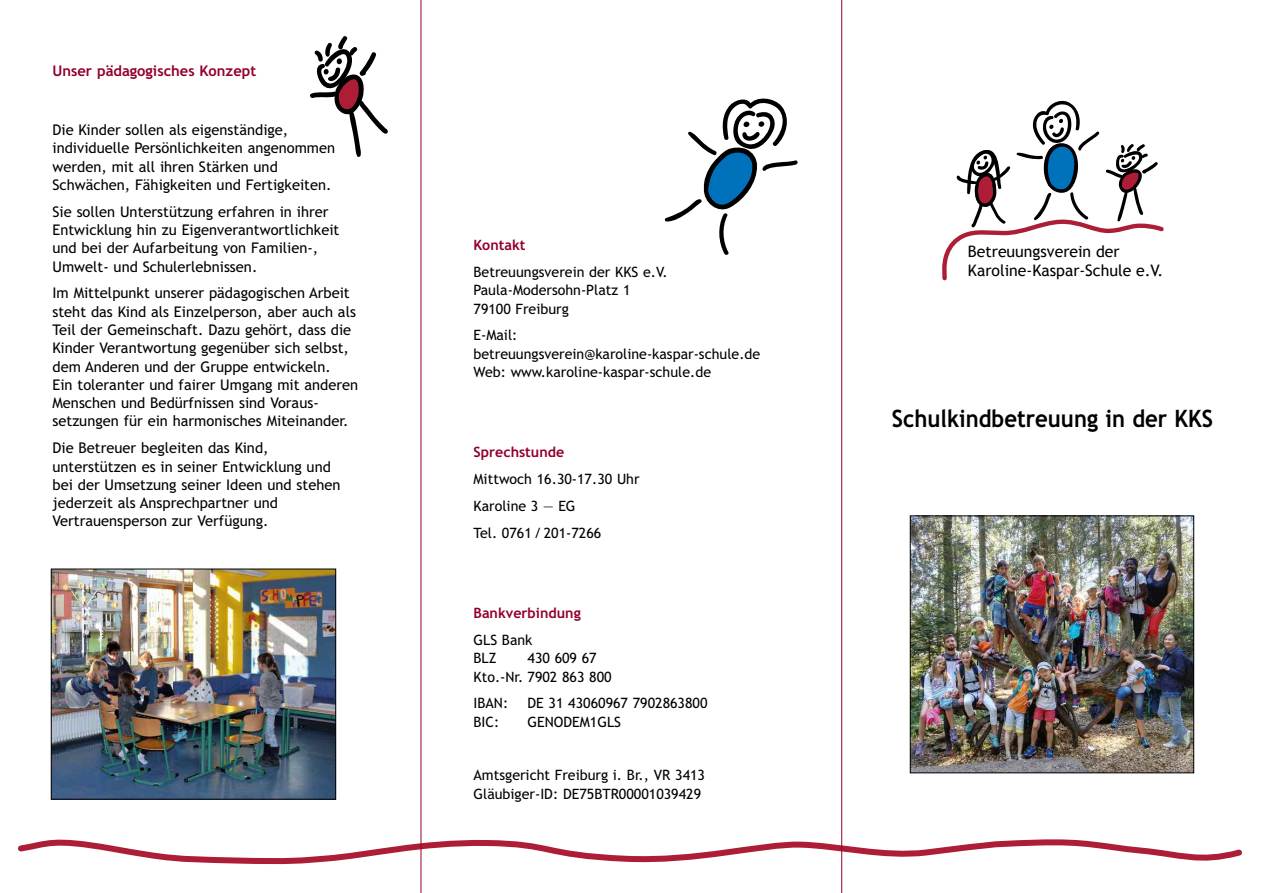
<style>
.page{position:relative;width:1263px;height:893px;background:#fff}
.page>*{position:absolute;margin:0;border:0;box-sizing:border-box;transform-origin:0 0}
.t1{font:700 24px "Trebuchet MS";color:#000;scale:.92 1}
.t2{font:15.9px/19px "Trebuchet MS";color:#000}
.t3{font:14.7px/18.3px "Trebuchet MS";color:#000}
.t4{font:700 14.7px "Trebuchet MS";color:#93002c}
.t5{font:14.25px/18.3px "Trebuchet MS";color:#000}
.t6{font:700 14.25px "Trebuchet MS";color:#93002c}
</style>
<div class="page">
<svg style="left:310px;top:0;width:111px;height:180px"></svg>
<svg style="left:942px;top:101px;width:222px;height:179px"></svg>
<img style="left:53px;top:571px;width:281px;height:226px">
<div style="left:51px;top:569px;width:285px;height:230px;border:1px solid #000"></div>
<svg style="left:18px;top:835px;width:1224px;height:33px"></svg>
<svg style="left:664px;top:98px;width:134px;height:157px"></svg>
<img style="left:912px;top:518px;width:280px;height:253px">
<div style="left:910px;top:516px;width:284px;height:257px;border:1px solid #000"></div>
<hr style="left:421px;top:0;width:1px;height:893px;background:#93002c">
<hr style="left:841px;top:0;width:1px;height:893px;background:#93002c">
<p class="t4" style="left:53px;top:62px;width:205px">Unser pädagogisches Konzept</p>
<p class="t3" style="left:53px;top:121px;width:284px">Die Kinder sollen als eigenständige, individuelle Persönlichkeiten angenommen werden, mit all ihren Stärken und Schwächen, Fähigkeiten und Fertigkeiten.</p>
<p class="t3" style="left:53px;top:202px;width:288px">Sie sollen Unterstützung erfahren in ihrer Entwicklung hin zu Eigenverantwortlichkeit und bei der Aufarbeitung von Familien-, Umwelt- und Schulerlebnissen.</p>
<p class="t3" style="left:53px;top:284px;width:307px">Im Mittelpunkt unserer pädagogischen Arbeit steht das Kind als Einzelperson, aber auch als Teil der Gemeinschaft. Dazu gehört, dass die Kinder Verantwortung gegenüber sich selbst, dem Anderen und der Gruppe entwickeln.<br>Ein toleranter und fairer Umgang mit anderen Menschen und Bedürfnissen sind Voraus&shy;setzungen für ein harmonisches Miteinander.</p>
<p class="t3" style="left:53px;top:439px;width:289px">Die Betreuer begleiten das Kind, unterstützen es in seiner Entwicklung und bei der Umsetzung seiner Ideen und stehen jederzeit als Ansprechpartner und Vertrauensperson zur Verfügung.</p>
<p class="t6" style="left:473px;top:237px;width:53px">Kontakt</p>
<p class="t5" style="left:473px;top:263px;width:196px">Betreuungsverein der KKS e.V.<br>Paula-Modersohn-Platz 1<br>79100 Freiburg</p>
<p class="t5" style="left:473px;top:326px;width:288px">E-Mail: betreuungsverein@karoline-kaspar-schule.de<br>Web: www.karoline-kaspar-schule.de</p>
<p class="t6" style="left:473px;top:444px;width:92px">Sprechstunde</p>
<p class="t5" style="left:473px;top:466px;width:168px;line-height:26.8px">Mittwoch 16.30-17.30 Uhr<br>Karoline 3 — EG<br>Tel. 0761 / 201-7266</p>
<p class="t6" style="left:473px;top:605px;width:109px">Bankverbindung</p>
<p class="t5" style="left:473px;top:631px;width:60px">GLS Bank<br>BLZ</p>
<p class="t5" style="left:473px;top:649px;width:140px;text-indent:54px">430 609 67<br>Kto.-Nr. 7902 863 800</p>
<p class="t5" style="left:473px;top:694px;width:36px">IBAN:</p>
<p class="t5" style="left:527px;top:694px;width:181px">DE 31 43060967 7902863800</p>
<p class="t5" style="left:473px;top:713px;width:27px">BIC:</p>
<p class="t5" style="left:527px;top:713px;width:95px">GENODEM1GLS</p>
<p class="t5" style="left:473px;top:766px;width:233px">Amtsgericht Freiburg i. Br., VR 3413<br>Gläubiger-ID: DE75BTR00001039429</p>
<p class="t2" style="left:968px;top:242px;width:197px">Betreuungsverein der<br>Karoline-Kaspar-Schule e.V.</p>
<h1 class="t1" style="left:892px;top:404px;width:350px">Schulkindbetreuung in der KKS</h1>
</div>
